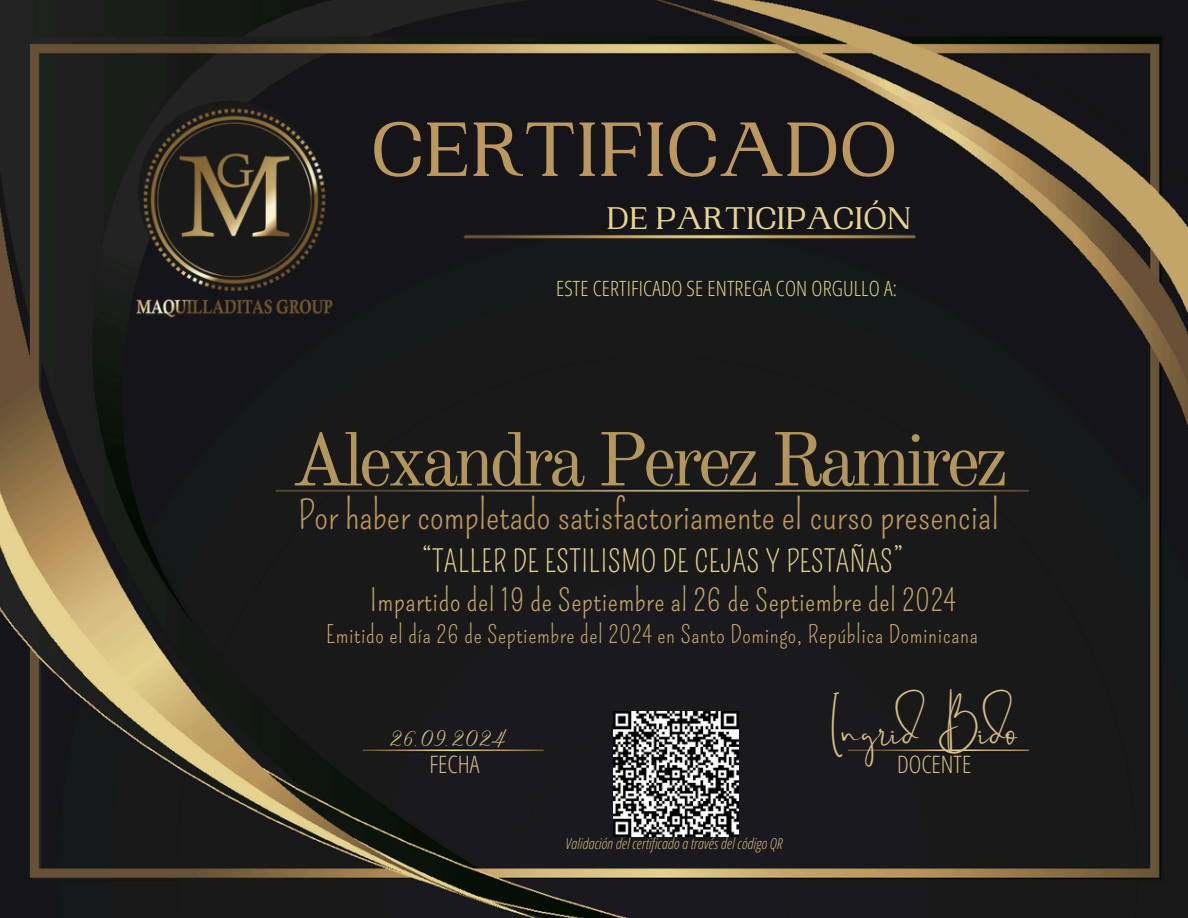
<style>
.page{position:relative;width:1188px;height:918px;background:#fff}
.page>*{position:absolute;margin:0;border:0;box-sizing:border-box;transform-origin:0 0}
.t1{font:500 81px "PP Woodland";color:#bc975e}
.t2{font:75px "Old Standard";letter-spacing:-.07em;color:#b2965d}
.t3{font:46.95px "Brilliant Signature 1";letter-spacing:.03em;color:#d9be85}
.t4{font:39px "Pompiere";color:#bc975e}
.t5{font:500 33px "PP Woodland";color:#e7d491}
.t6{font:30px/39.3px "Pompiere";letter-spacing:.015em;color:#c5a76c;text-align:center}
.t7{font:24px "Pompiere";letter-spacing:.025em;color:#c5a76c}
.t8{font:300 24px "Open Sans Condensed";color:#d9be85}
.t9{font:22.5px "Stoic";letter-spacing:.08em;color:#d9be85}
.t10{font:300 21px "Open Sans Condensed";letter-spacing:.005em;color:#e7d491}
.t11{font:italic 300 15px "Open Sans Condensed";letter-spacing:.005em;color:#d9be85}
.s1{color:#e7d491}
</style>
<div class="page">
<img style="left:0;top:0;width:1188px;height:918px">
<img style="left:100px;top:102px;width:270px;height:216px">
<img style="left:614px;top:711px;width:124px;height:125px">
<p class="t1" style="left:371px;top:103px;width:528px">CERTIFICADO</p>
<p class="t5" style="left:607px;top:199px;width:306px">DE PARTICIPACIÓN</p>
<h5 class="t10" style="left:556px;top:273px;width:342px">ESTE CERTIFICADO SE ENTREGA CON ORGULLO A:</h5>
<p class="t2" style="left:291px;top:414px;width:719px">Alexandra Perez Ramirez</p>
<h3 class="t4" style="left:298px;top:492px;width:702px">Por haber completado satisfactoriamente el curso presencial</h3>
<h4 class="t6" style="left:370px;top:542px;width:588px"><span class="s1">“TALLER DE ESTILISMO DE CEJAS Y PESTAÑAS”<br></span>Impartido del 19 de Septiembre al 26 de Septiembre del 2024</h4>
<p class="t7" style="left:326px;top:621px;width:653px">Emitido el día 26 de Septiembre del 2024 en Santo Domingo, República Dominicana</p>
<p class="t3" style="left:831px;top:708px;width:189px">Ingrid Bido</p>
<h6 class="t9" style="left:389px;top:728px;width:118px">26.09.2024</h6>
<p class="t8" style="left:429px;top:747px;width:52px">FECHA</p>
<h2 class="t8" style="left:897px;top:747px;width:76px">DOCENTE</h2>
<p class="t11" style="left:566px;top:833px;width:218px">Validación del certificado a través del código QR</p>
</div>
